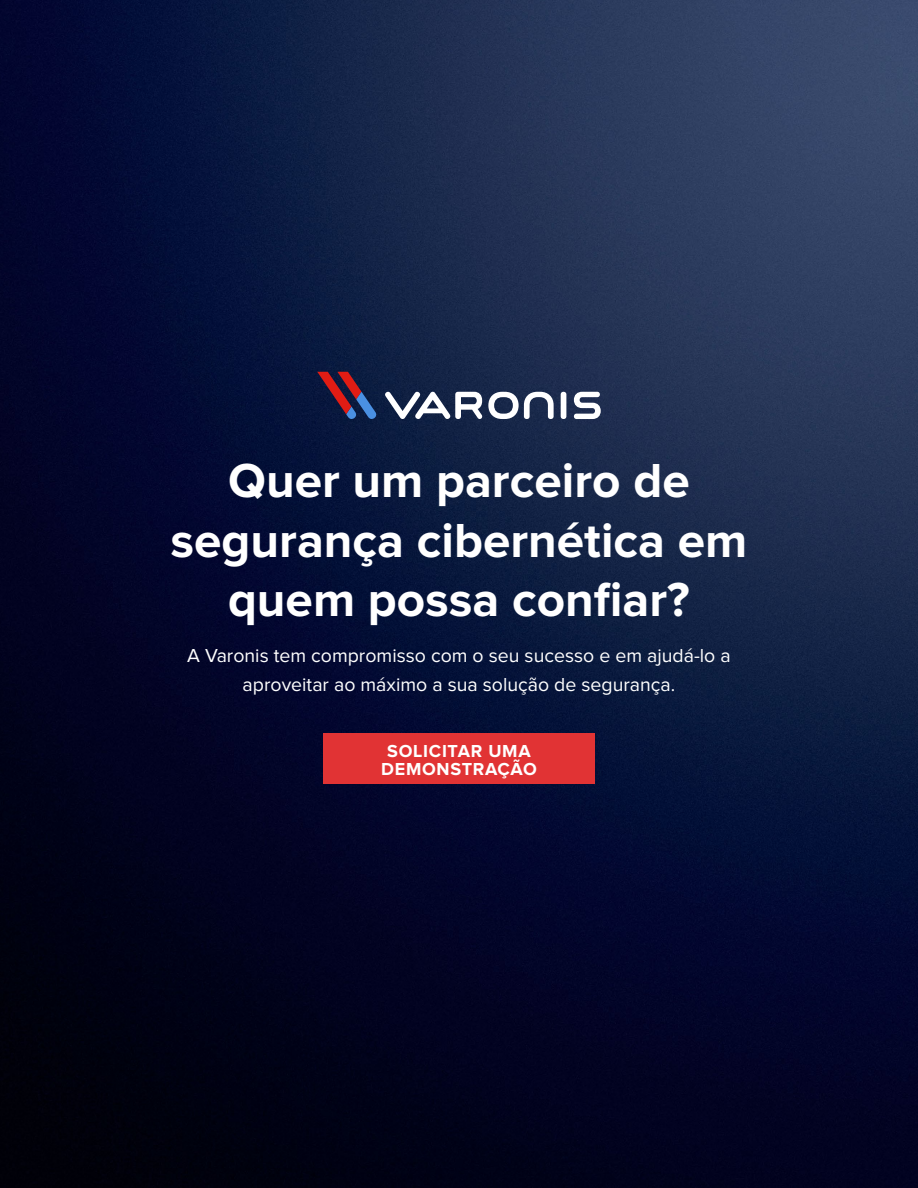
<style>
.page{position:relative;width:918px;height:1188px;background:#fff}
.page>*{position:absolute;margin:0;border:0;box-sizing:border-box;transform-origin:0 0}
.t1{font:700 49.5px/59.4px "Proxima Nova";color:#fff;text-align:center}
.t2{font:19.5px/28.5px "Proxima Nova";color:#fff;text-align:center}
.t3{font:700 18px/18px "Proxima Nova";letter-spacing:.04em;color:#fff;text-align:center}
</style>
<div class="page">
<img style="left:0;top:0;width:918px;height:1188px">
<div style="left:323px;top:733px;width:272px;height:51px;background:#e13334"></div>
<div style="left:561px;top:392px;width:5px;height:27px;background:#fff;border-radius:3px"></div>
<svg style="left:574px;top:392px;width:27px;height:27px"></svg>
<svg style="left:385px;top:391px;width:97px;height:28px"></svg>
<svg style="left:488px;top:392px;width:66px;height:27px"></svg>
<svg style="left:317px;top:372px;width:60px;height:48px;background:#402646"></svg>
<h1 class="t1" style="left:171px;top:453px;width:578px">Quer um parceiro de segurança cibernética em quem possa confiar?</h1>
<p class="t2" style="left:187px;top:642px;width:545px">A Varonis tem compromisso com o seu sucesso e em ajudá-lo a aproveitar ao máximo a sua solução de segurança.</p>
<p class="t3" style="left:381px;top:743px;width:157px">SOLICITAR UMA<br>DEMONSTRAÇÃO</p>
</div>
